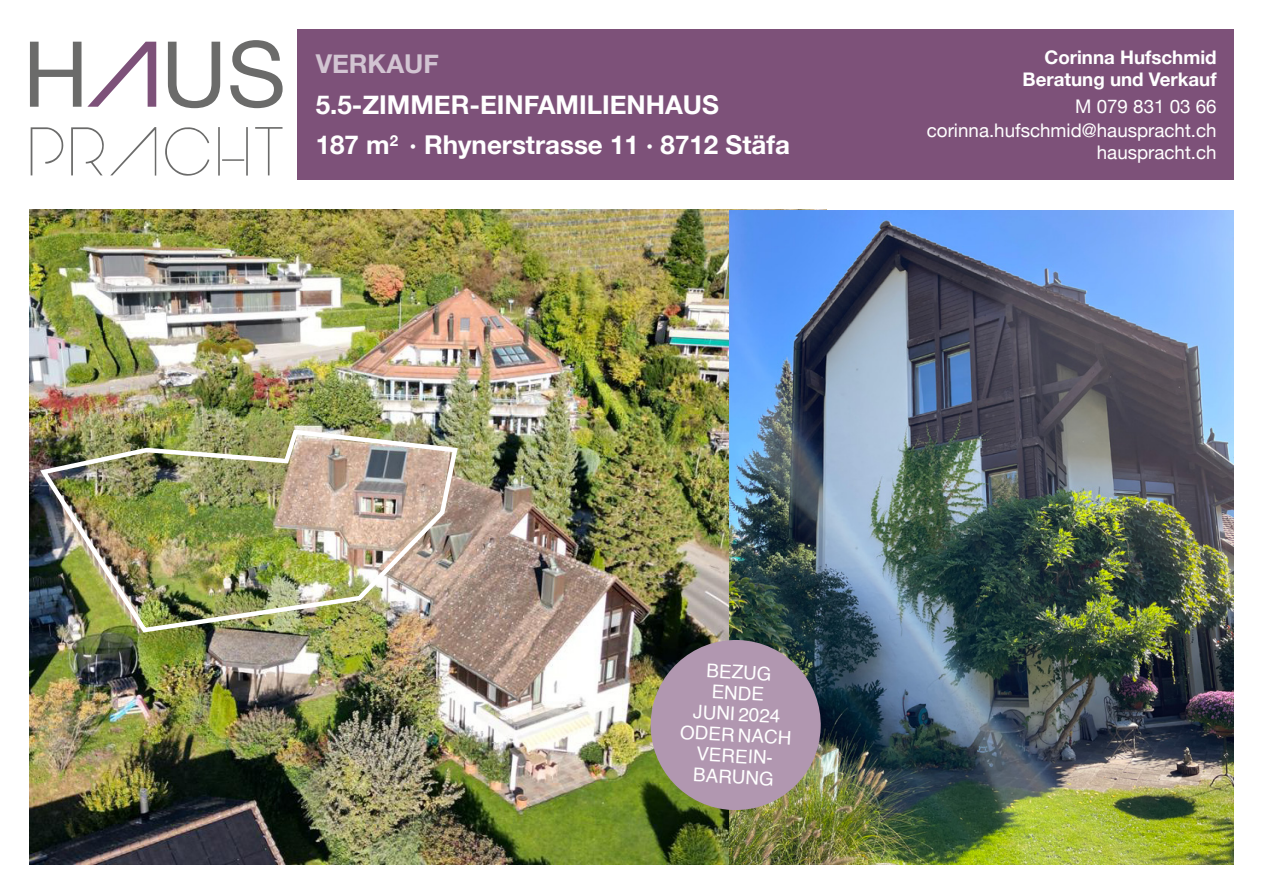
<style>
.page{position:relative;width:1263px;height:893px;background:#fff}
.page>*{position:absolute;margin:0;border:0;box-sizing:border-box;transform-origin:0 0}
.t1{font:700 25.95px/40.3px "Helvetica Neue";color:#fff}
.Immo_Projekt_Titel{font:18.9px/21px "Helvetica";color:#fff;text-align:center}
.t2{font:18.75px/22.5px "Helvetica Neue";color:#fff;text-align:right}
.t3{font:700 18.75px "Helvetica Neue";color:#fff}
.s1{color:#d2c4d2}
</style>
<div class="page">
<img style="left:30px;top:210px;width:699px;height:654px">
<img style="left:729px;top:210px;width:504px;height:654px">
<div style="left:908px;top:30px;width:325px;height:150px;background:#7d5179"></div>
<svg style="left:30px;top:42px;width:126px;height:65px"></svg>
<svg style="left:168px;top:42px;width:52px;height:66px"></svg>
<svg style="left:230px;top:40px;width:53px;height:68px"></svg>
<svg style="left:31px;top:127px;width:32px;height:48px"></svg>
<svg style="left:71px;top:127px;width:33px;height:48px"></svg>
<svg style="left:110px;top:127px;width:46px;height:49px"></svg>
<svg style="left:165px;top:127px;width:44px;height:49px"></svg>
<hr style="left:246px;top:127px;width:2px;height:49px;background:#6b6b6a">
<hr style="left:222px;top:159px;width:22px;height:2px;background:#6b6b6a">
<hr style="left:218px;top:127px;width:2px;height:49px;background:#6b6b6a">
<svg style="left:255px;top:127px;width:27px;height:48px"></svg>
<div style="left:297px;top:30px;width:632px;height:150px;background:#7d5179"></div>
<img style="left:649px;top:638px;width:173px;height:174px">
<img style="left:38px;top:427px;width:422px;height:208px">
<p class="t1" style="left:316px;top:45px;width:405px"><span class="s1">VERKAUF<br></span>5.5-ZIMMER-EINFAMILIENHAUS</p>
<p class="t1" style="left:316px;top:126px;width:476px">187 m<sup>2</sup> · Rhynerstrasse 11 · 8712 Stäfa</p>
<p class="t3" style="left:1044px;top:42px;width:174px">Corinna Hufschmid</p>
<p class="t3" style="left:1022px;top:65px;width:196px">Beratung und Verkauf</p>
<p class="t2" style="left:1075px;top:96px;width:143px">M 079 831 03 66</p>
<p class="t2" style="left:927px;top:120px;width:291px">corinna.hufschmid@hauspracht.ch hauspracht.ch</p>
<p class="Immo_Projekt_Titel" style="left:684px;top:659px;width:113px;rotate:3deg">BEZUG<br>ENDE<br>JUNI 2024<br>ODER NACH<br>VEREIN-<br>BARUNG</p>
</div>
